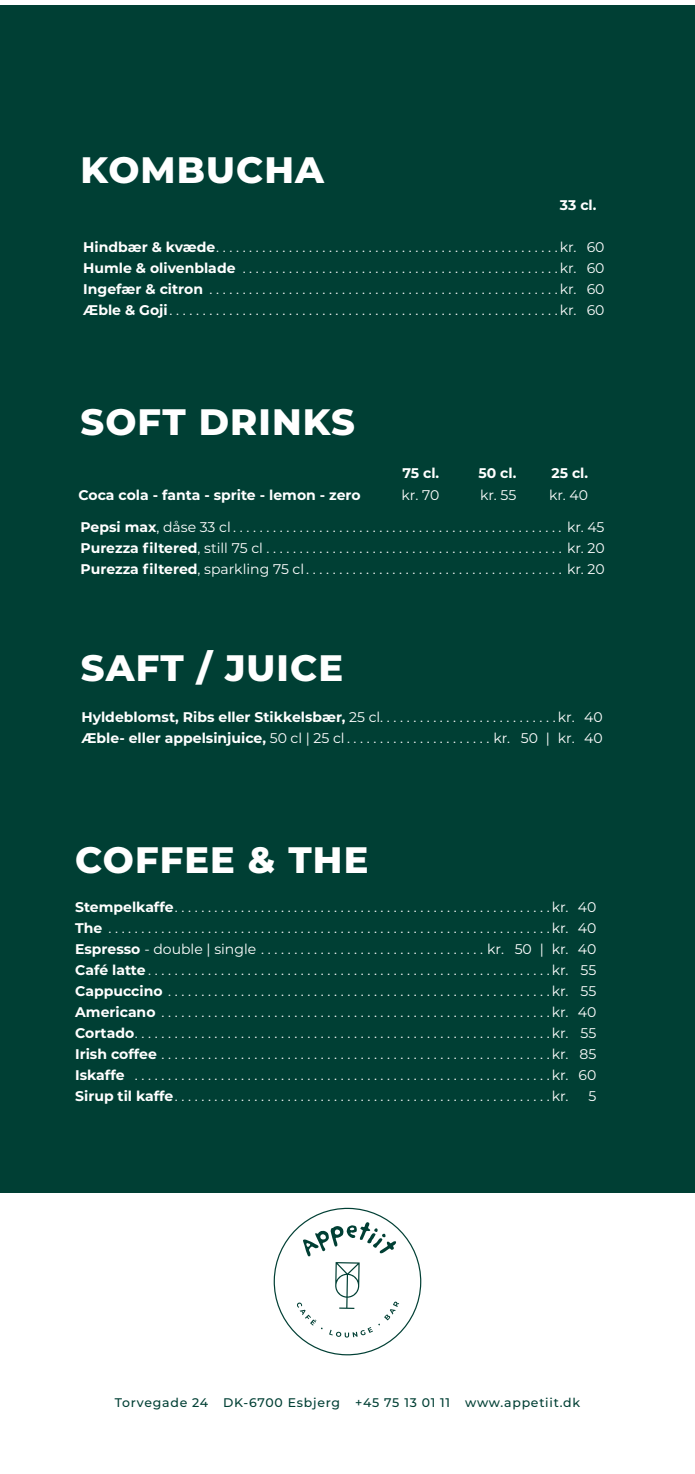
<style>
.page{position:relative;width:695px;height:1474px;background:#fff}
.page>*{position:absolute;margin:0;border:0;box-sizing:border-box;transform-origin:0 0}
.t1{font:800 36.75px "Montserrat";letter-spacing:.03em;color:#fff}
.t2{font:14px/21px "Montserrat";letter-spacing:-.005em;color:#fff;text-align:justify}
.t3{font:700 14px "Montserrat";color:#fff}
.t4{font:500 12.42px "Montserrat";letter-spacing:.06em;color:#003f34}
.s1{font-weight:700}
</style>
<div class="page">
<svg style="left:273px;top:1207px;width:149px;height:148px"></svg>
<div style="left:0;top:5px;width:694px;height:1187px;background:#003f34"></div>
<h1 class="t1" style="left:80px;top:143px;width:245px">KOMBUCHA</h1>
<p class="t3" style="left:559px;top:195px;width:38px">33 cl.</p>
<p class="t2" style="left:83px;top:236px;width:522px"><span class="s1">Hindbær &amp; kvæde</span> . . . . . . . . . . . . . . . . . . . . . . . . . . . . . . . . . . . . . . . . . . . . . . . . . . . . kr. 60<br><span class="s1">Humle &amp; olivenblade</span> . . . . . . . . . . . . . . . . . . . . . . . . . . . . . . . . . . . . . . . . . . . . . . . . kr. 60<br><span class="s1">Ingefær &amp; citron</span> . . . . . . . . . . . . . . . . . . . . . . . . . . . . . . . . . . . . . . . . . . . . . . . . . . . . . kr. 60<br><span class="s1">Æble &amp; Goji</span> . . . . . . . . . . . . . . . . . . . . . . . . . . . . . . . . . . . . . . . . . . . . . . . . . . . . . . . . . . . kr. 60</p>
<h1 class="t1" style="left:80px;top:395px;width:276px">SOFT DRINKS</h1>
<p class="t3" style="left:402px;top:462px;width:38px">75 cl.</p>
<p class="t3" style="left:478px;top:462px;width:39px">50 cl.</p>
<p class="t3" style="left:551px;top:462px;width:38px">25 cl.</p>
<p class="t3" style="left:78px;top:485px;width:283px">Coca cola - fanta - sprite - lemon - zero</p>
<p class="t2" style="left:401px;top:484px;width:39px">kr. 70</p>
<p class="t2" style="left:480px;top:484px;width:38px">kr. 55</p>
<p class="t2" style="left:549px;top:484px;width:40px">kr. 40</p>
<p class="t2" style="left:80px;top:516px;width:525px"><span class="s1">Pepsi max</span>, dåse 33 cl . . . . . . . . . . . . . . . . . . . . . . . . . . . . . . . . . . . . . . . . . . . . . . . . . . kr. 45<br><span class="s1">Purezza filtered</span>, still 75 cl . . . . . . . . . . . . . . . . . . . . . . . . . . . . . . . . . . . . . . . . . . . . . kr. 20<br><span class="s1">Purezza filtered</span>, sparkling 75 cl . . . . . . . . . . . . . . . . . . . . . . . . . . . . . . . . . . . . . . . kr. 20</p>
<h1 class="t1" style="left:81px;top:641px;width:264px">SAFT / JUICE</h1>
<p class="t2" style="left:81px;top:706px;width:522px"><span class="s1">Hyldeblomst, Ribs eller Stikkelsbær,</span> 25 cl. . . . . . . . . . . . . . . . . .. . . . . . . . . . kr. 40<br><span class="s1">Æble- eller appelsinjuice,</span> 50 cl | 25 cl . . . . . . . . . . . . . . . . . . . . . . kr. 50 | kr. 40</p>
<h1 class="t1" style="left:75px;top:832px;width:295px">COFFEE &amp; THE</h1>
<p class="t2" style="left:75px;top:896px;width:522px"><span class="s1">Stempelkaffe</span> . . . . . . . . . . . . . . . . . . . . . . . . . . . . . . . . . . . . . . . . . . . . . . . . . . . . . . . . . kr. 40<br><span class="s1">The</span> . . . . . . . . . . . . . . . . . . . . . . . . . . . . . . . . . . . . . . . . . . . . . . . . . . . . . . . . . . . . . . . . . . . kr. 40<br><span class="s1">Espresso</span> - double | single . . . . . . . . . . . . . . . . . . . . . . . . . . . . . . . . . . kr. 50 | kr. 40<br><span class="s1">Café latte</span> . . . . . . . . . . . . . . . . . . . . . . . . . . . . . . . . . . . . . . . . . . . . . . . . . . . . . . . . . . . . . kr. 55<br><span class="s1">Cappuccino</span> . . . . . . . . . . . . . . . . . . . . . . . . . . . . . . . . . . . . . . . . . . . . . . . . . . . . . . . . . . kr. 55<br><span class="s1">Americano</span> . . . . . . . . . . . . . . . . . . . . . . . . . . . . . . . . . . . . . . . . . . . . . . . . . . . . . . . . . . . kr. 40<br><span class="s1">Cortado</span> . . . . . . . . . . . . . . . . . . . . . . . . . . . . . . . . . . . . . . . . . . . . . . . . . . . . . . . . . . . . . . . kr. 55<br><span class="s1">Irish coffee</span> . . . . . . . . . . . . . . . . . . . . . . . . . . . . . . . . . . . . . . . . . . . . . . . . . . . . . . . . . . . kr. 85<br><span class="s1">Iskaffe</span> . . . . . . . . . . . . . . . . . . . . . . . . . . . . . . . . . . . . . . . . . . . . . . . . . . . . . . . . . . . . . . . kr. 60<br><span class="s1">Sirup til kaffe</span> . . . . . . . . . . . . . . . . . . . . . . . . . . . . . . . . . . . . . . . . . . . . . . . . . . . . . . . . . kr.</p>
<p class="t2" style="left:588px;top:1085px;width:9px">5</p>
<p class="t4" style="left:115px;top:1393px;width:467px">Torvegade 24 DK-6700 Esbjerg +45 75 13 01 11 www.appetiit.dk</p>
</div>
